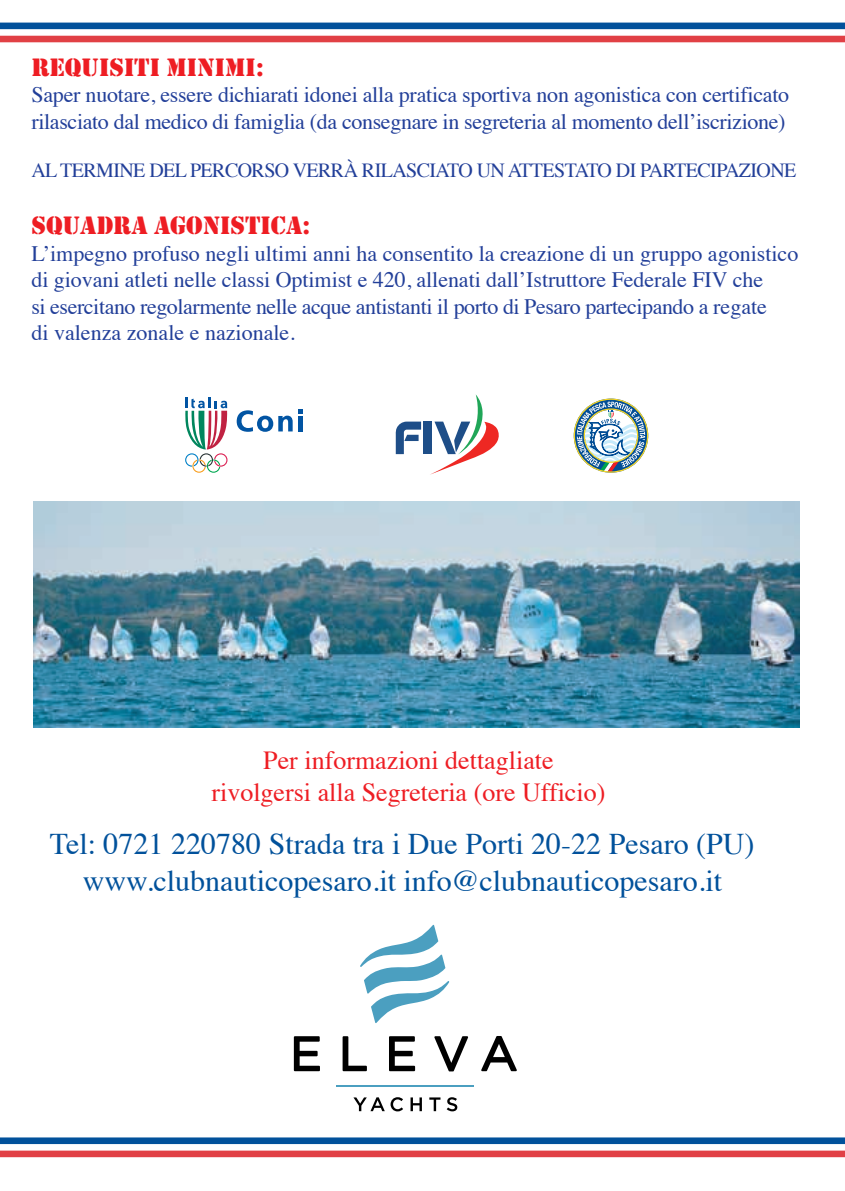
<style>
.page{position:relative;width:845px;height:1191px;background:#fff}
.page>*{position:absolute;margin:0;border:0;box-sizing:border-box;transform-origin:0 0}
.t1{font:30px/36px "Times";color:#01519b;text-align:center}
.t2{font:26px/31.2px "Times";color:#ee1d23;text-align:center}
.t3{font:26px "Stencil";color:#ee1d23}
.t4{font:22px/26.4px "Times";letter-spacing:-.01em;color:#223f99}
.t5{font:20px "Times";letter-spacing:-.03em;color:#223f99}
</style>
<div class="page">
<div style="left:424px;top:421px;width:8px;height:33px;background:#1e4e88"></div>
<svg style="left:430px;top:394px;width:69px;height:81px"></svg>
<svg style="left:396px;top:421px;width:25px;height:33px"></svg>
<svg style="left:185px;top:398px;width:42px;height:75px"></svg>
<svg style="left:237px;top:409px;width:65px;height:23px"></svg>
<hr style="left:298px;top:416px;width:4px;height:15px;background:#0154a3">
<svg style="left:574px;top:398px;width:74px;height:74px"></svg>
<svg style="left:353px;top:1097px;width:50px;height:14px"></svg>
<svg style="left:410px;top:1097px;width:12px;height:14px"></svg>
<svg style="left:429px;top:1097px;width:11px;height:14px"></svg>
<svg style="left:447px;top:1097px;width:10px;height:14px"></svg>
<hr style="left:336px;top:1084px;width:138px;height:2px;background:#4b9fc0">
<svg style="left:294px;top:1036px;width:26px;height:35px"></svg>
<svg style="left:342px;top:1036px;width:25px;height:35px"></svg>
<svg style="left:389px;top:1036px;width:26px;height:35px"></svg>
<svg style="left:434px;top:1036px;width:34px;height:35px"></svg>
<svg style="left:481px;top:1036px;width:36px;height:35px"></svg>
<svg style="left:360px;top:924px;width:89px;height:99px"></svg>
<img style="left:33px;top:501px;width:766px;height:226px">
<div style="left:0;top:36px;width:845px;height:6px;background:#e14045"></div>
<div style="left:0;top:23px;width:845px;height:6px;background:#01519b"></div>
<div style="left:0;top:1150px;width:845px;height:7px;background:#e14045"></div>
<div style="left:0;top:1137px;width:845px;height:7px;background:#01519b"></div>
<p class="t3" style="left:31px;top:52px;width:234px">REQUISITI MINIMI:</p>
<p class="t4" style="left:31px;top:80px;width:759px">Saper nuotare, essere dichiarati idonei alla pratica sportiva non agonistica con certificato rilasciato dal medico di famiglia (da consegnare in segreteria al momento dell’iscrizione)</p>
<p class="t5" style="left:31px;top:151px;width:766px">AL TERMINE DEL PERCORSO VERRÀ RILASCIATO UN ATTESTATO DI PARTECIPAZIONE</p>
<p class="t3" style="left:31px;top:211px;width:280px">SQUADRA AGONISTICA:</p>
<p class="t4" style="left:31px;top:238px;width:768px">L’impegno profuso negli ultimi anni ha consentito la creazione di un gruppo agonistico di giovani atleti nelle classi Optimist e 420, allenati dall’Istruttore Federale FIV che<br>si esercitano regolarmente nelle acque antistanti il porto di Pesaro partecipando a regate<br>di valenza zonale e nazionale.</p>
<p class="t2" style="left:211px;top:742px;width:395px">Per informazioni dettagliate rivolgersi alla Segreteria (ore Ufficio)</p>
<h1 class="t1" style="left:50px;top:824px;width:706px">Tel: 0721 220780 Strada tra i Due Porti 20-22 Pesaro (PU) www.clubnauticopesaro.it info@clubnauticopesaro.it</h1>
</div>
